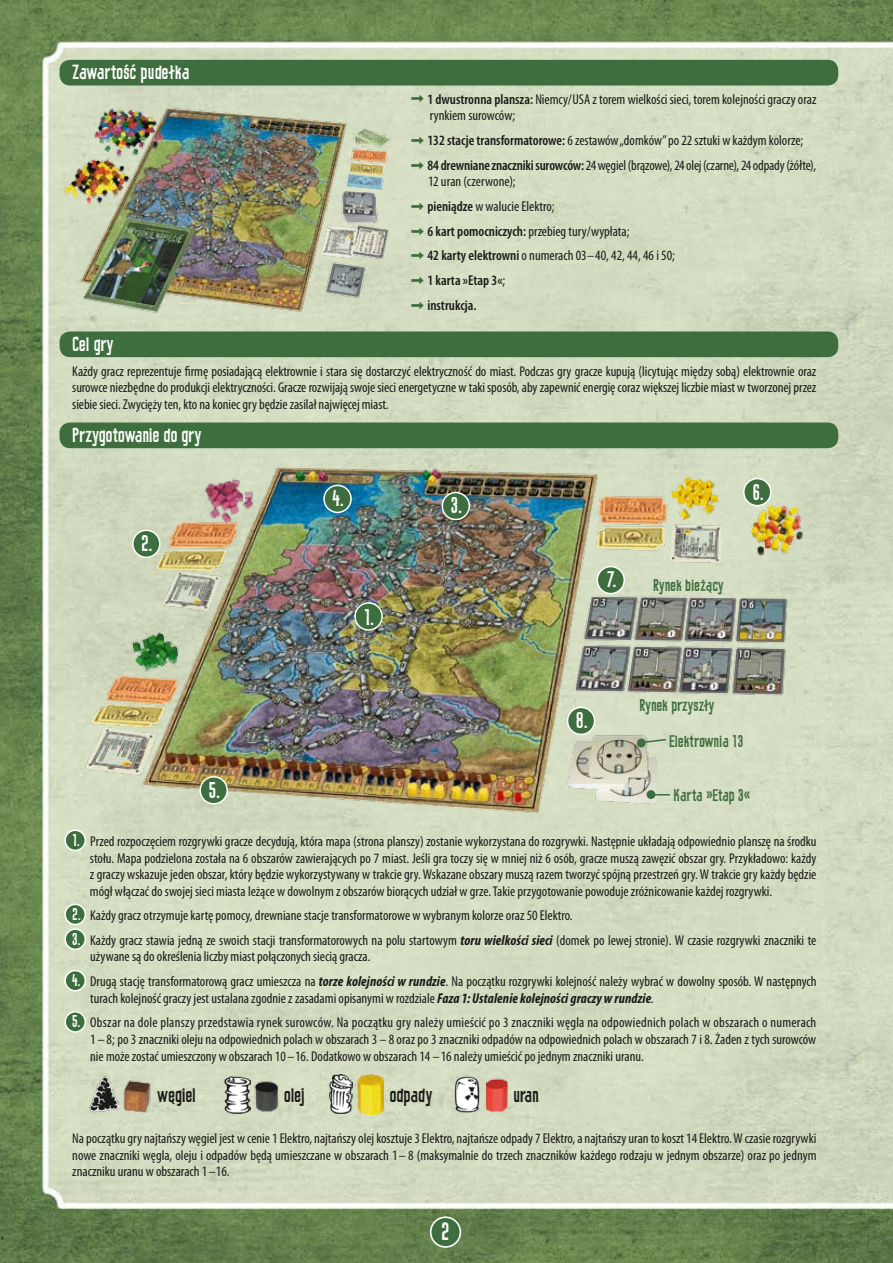
<style>
.page{position:relative;width:893px;height:1263px;background:#fff}
.page>*{position:absolute;margin:0;border:0;box-sizing:border-box;transform-origin:0 0}
.t1{font:22.05px "Waldmeister";color:#fff}
.t2{font:19.95px "Waldmeister";color:#fff}
.t3{font:18px "Waldmeister C Zneu";letter-spacing:-.005em;color:#fff}
.t4{font:18px "Waldmeister C Zneu";letter-spacing:-.01em;color:#1a1a18}
.t5{font:15px "Waldmeister C Zneu";color:#3e6e3d}
.t6{font:condensed 14.25px/16.5px "Myriad Pro";color:#1a1a18}
.s1{font-family:"Ruskka innen";font-stretch:normal;font-size:18px;color:#3e6e3d}
.s2{font-weight:600}
.s3{font-family:"Waldmeister";font-stretch:normal;font-size:15px;color:#fff}
.s4{font-weight:700;font-style:italic}
</style>
<div class="page">
<img style="left:0;top:0;width:893px;height:1263px">
<div style="left:60px;top:60px;width:778px;height:26px;background:#3e6e3d;border-radius:11px"></div>
<div style="left:60px;top:422px;width:778px;height:26px;background:#3e6e3d;border-radius:11px"></div>
<div style="left:65px;top:830px;width:20px;height:20px;background:#3e6e3d;border-radius:50%"></div>
<div style="left:64px;top:829px;width:22px;height:22px;border:2px solid #fff;border-radius:50%"></div>
<div style="left:65px;top:904px;width:20px;height:20px;background:#3e6e3d;border-radius:50%"></div>
<div style="left:64px;top:904px;width:22px;height:21px;border:2px solid #fff;border-radius:50%"></div>
<div style="left:65px;top:929px;width:20px;height:20px;background:#3e6e3d;border-radius:50%"></div>
<div style="left:64px;top:928px;width:22px;height:22px;border:2px solid #fff;border-radius:50%"></div>
<div style="left:65px;top:970px;width:20px;height:21px;background:#3e6e3d;border-radius:50%"></div>
<div style="left:64px;top:970px;width:22px;height:21px;border:2px solid #fff;border-radius:50%"></div>
<div style="left:65px;top:1012px;width:20px;height:20px;background:#3e6e3d;border-radius:50%"></div>
<div style="left:64px;top:1011px;width:22px;height:22px;border:2px solid #fff;border-radius:50%"></div>
<div style="left:60px;top:331px;width:778px;height:26px;background:#3e6e3d;border-radius:11px"></div>
<img style="left:60px;top:102px;width:338px;height:213px">
<img style="left:81px;top:457px;width:736px;height:362px">
<div style="left:355px;top:603px;width:27px;height:27px;background:#3e6e3d;border-radius:50%"></div>
<div style="left:354px;top:602px;width:29px;height:29px;border:2px solid #fff;border-radius:50%"></div>
<div style="left:744px;top:479px;width:27px;height:27px;background:#3e6e3d;border-radius:50%"></div>
<div style="left:743px;top:478px;width:28px;height:28px;border:2px solid #fff;border-radius:50%"></div>
<div style="left:133px;top:530px;width:27px;height:27px;background:#3e6e3d;border-radius:50%"></div>
<div style="left:132px;top:530px;width:29px;height:28px;border:2px solid #fff;border-radius:50%"></div>
<div style="left:442px;top:492px;width:27px;height:27px;background:#3e6e3d;border-radius:50%"></div>
<div style="left:442px;top:492px;width:28px;height:28px;border:2px solid #fff;border-radius:50%"></div>
<div style="left:324px;top:485px;width:27px;height:27px;background:#3e6e3d;border-radius:50%"></div>
<div style="left:323px;top:485px;width:29px;height:28px;border:2px solid #fff;border-radius:50%"></div>
<div style="left:200px;top:777px;width:27px;height:27px;background:#3e6e3d;border-radius:50%"></div>
<div style="left:199px;top:776px;width:29px;height:28px;border:2px solid #fff;border-radius:50%"></div>
<div style="left:597px;top:567px;width:27px;height:27px;background:#3e6e3d;border-radius:50%"></div>
<div style="left:596px;top:566px;width:29px;height:28px;border:2px solid #fff;border-radius:50%"></div>
<div style="left:568px;top:707px;width:27px;height:27px;background:#3e6e3d;border-radius:50%"></div>
<div style="left:567px;top:707px;width:28px;height:28px;border:2px solid #fff;border-radius:50%"></div>
<div style="left:637px;top:739px;width:9px;height:8px;background:#3e6e3d;border-radius:50%"></div>
<div style="left:646px;top:790px;width:9px;height:9px;background:#3e6e3d;border-radius:50%"></div>
<svg style="left:642px;top:738px;width:25px;height:6px"></svg>
<svg style="left:655px;top:794px;width:15px;height:1px"></svg>
<img style="left:89px;top:1076px;width:23px;height:36px">
<img style="left:112px;top:1071px;width:43px;height:43px">
<img style="left:225px;top:1076px;width:23px;height:37px">
<img style="left:248px;top:1073px;width:37px;height:43px">
<img style="left:330px;top:1074px;width:18px;height:40px">
<img style="left:348px;top:1073px;width:42px;height:43px">
<img style="left:452px;top:1076px;width:25px;height:36px">
<img style="left:477px;top:1072px;width:42px;height:43px">
<div style="left:431px;top:1217px;width:29px;height:30px;background:#3e6e3d;border-radius:50%"></div>
<div style="left:430px;top:1216px;width:31px;height:32px;border:2px solid #fff;border-radius:50%"></div>
<p class="t3" style="left:72px;top:60px;width:119px">Zawartość pudełka</p>
<p class="t6" style="left:430px;top:90px;width:388px;text-indent:-19px"><span class="s1">&gt;</span> <span class="s2">1 dwustronna plansza:</span> Niemcy/USA z torem wielkości sieci, torem kolejności graczy oraz rynkiem surowców;</p>
<p class="t6" style="left:411px;top:127px;width:407px;line-height:24.8px"><span class="s1">&gt;</span> <span class="s2">132 stacje transformatorowe:</span> 6 zestawów „domków” po 22 sztuki w każdym kolorze; <span class="s1">&gt;</span> <span class="s2">84 drewniane znaczniki surowców:</span> 24 węgiel (brązowe), 24 olej (czarne), 24 odpady (żółte),</p>
<p class="t6" style="left:411px;top:169px;width:266px;line-height:24.8px;text-indent:18px">12 uran (czerwone);<br><span class="s1">&gt;</span> <span class="s2">pieniądze</span> w walucie Elektro;<br><span class="s1">&gt;</span> <span class="s2">6 kart pomocniczych:</span> przebieg tury/wypłata;<br><span class="s1">&gt;</span> <span class="s2">42 karty elektrowni</span> o numerach 03–40, 42, 44, 46 i 50; <span class="s1">&gt;</span> <span class="s2">1 karta »Etap 3«</span>;<br><span class="s1">&gt;</span> <span class="s2">instrukcja.</span></p>
<p class="t3" style="left:72px;top:332px;width:43px">Cel gry</p>
<p class="t6" style="left:72px;top:363px;width:746px;text-align:justify">Każdy gracz reprezentuje firmę posiadającą elektrownie i stara się dostarczyć elektryczność do miast. Podczas gry gracze kupują (licytując między sobą) elektrownie oraz surowce niezbędne do produkcji elektryczności. Gracze rozwijają swoje sieci energetyczne w taki sposób, aby zapewnić energię coraz większej liczbie miast w tworzonej przez siebie sieci. Zwycięży ten, kto na koniec gry będzie zasilał najwięcej miast.</p>
<p class="t3" style="left:72px;top:423px;width:131px">Przygotowanie do gry</p>
<h2 class="t2" style="left:141px;top:530px;width:13px">2.</h2>
<h2 class="t2" style="left:209px;top:777px;width:12px">5.</h2>
<h2 class="t2" style="left:333px;top:485px;width:12px">4.</h2>
<h2 class="t2" style="left:364px;top:604px;width:11px">1.</h2>
<h2 class="t2" style="left:451px;top:492px;width:12px">3.</h2>
<h2 class="t2" style="left:607px;top:566px;width:11px">7.</h2>
<h2 class="t2" style="left:753px;top:479px;width:12px">6.</h2>
<p class="t5" style="left:653px;top:575px;width:72px">Rynek bieżący</p>
<h2 class="t2" style="left:576px;top:707px;width:13px">8.</h2>
<p class="t5" style="left:639px;top:695px;width:77px">Rynek przyszły</p>
<p class="t5" style="left:669px;top:731px;width:76px">Elektrownia 13</p>
<p class="t5" style="left:673px;top:785px;width:78px">Karta »Etap 3«</p>
<p class="t6" style="left:90px;top:833px;width:728px;text-align:justify;text-indent:-18px"><span class="s3">1.</span> Przed rozpoczęciem rozgrywki gracze decydują, która mapa (strona planszy) zostanie wykorzystana do rozgrywki. Następnie układają odpowiednio planszę na środku stołu. Mapa podzielona została na 6 obszarów zawierających po 7 miast. Jeśli gra toczy się w mniej niż 6 osób, gracze muszą zawęzić obszar gry. Przykładowo: każdy z graczy wskazuje jeden obszar, który będzie wykorzystywany w trakcie gry. Wskazane obszary muszą razem tworzyć spójną przestrzeń gry. W trakcie gry każdy będzie mógł włączać do swojej sieci miasta leżące w dowolnym z obszarów biorących udział w grze. Takie przygotowanie powoduje zróżnicowanie każdej rozgrywki.</p>
<p class="t6" style="left:72px;top:907px;width:502px"><span class="s3">2.</span> Każdy gracz otrzymuje kartę pomocy, drewniane stacje transformatorowe w wybranym kolorze oraz 50 Elektro.</p>
<p class="t6" style="left:90px;top:932px;width:728px;text-indent:-18px"><span class="s3">3.</span> Każdy gracz stawia jedną ze swoich stacji transformatorowych na polu startowym <span class="s4">toru wielkości sieci</span> (domek po lewej stronie). W czasie rozgrywki znaczniki te używane są do określenia liczby miast połączonych siecią gracza.</p>
<p class="t6" style="left:90px;top:973px;width:728px;text-indent:-18px"><span class="s3">4.</span> Drugą stację transformatorową gracz umieszcza na <span class="s4">torze kolejności w rundzie</span>. Na początku rozgrywki kolejność należy wybrać w dowolny sposób. W następnych turach kolejność graczy jest ustalana zgodnie z zasadami opisanymi w rozdziale <span class="s4">Faza 1: Ustalenie kolejności graczy w rundzie</span>.</p>
<p class="t6" style="left:90px;top:1014px;width:728px;text-align:justify;text-indent:-18px"><span class="s3">5.</span> Obszar na dole planszy przedstawia rynek surowców. Na początku gry należy umieścić po 3 znaczniki węgla na odpowiednich polach w obszarach o numerach 1 – 8; po 3 znaczniki oleju na odpowiednich polach w obszarach 3 – 8 oraz po 3 znaczniki odpadów na odpowiednich polach w obszarach 7 i 8. Żaden z tych surowców nie może zostać umieszczony w obszarach 10 – 16. Dodatkowo w obszarach 14 – 16 należy umieścić po jednym znaczniki uranu.</p>
<p class="t4" style="left:157px;top:1083px;width:40px">węgiel</p>
<p class="t4" style="left:284px;top:1083px;width:22px">olej</p>
<p class="t4" style="left:390px;top:1083px;width:44px">odpady</p>
<p class="t4" style="left:513px;top:1083px;width:27px">uran</p>
<p class="t6" style="left:72px;top:1130px;width:746px;text-align:justify">Na początku gry najtańszy węgiel jest w cenie 1 Elektro, najtańszy olej kosztuje 3 Elektro, najtańsze odpady 7 Elektro, a najtańszy uran to koszt 14 Elektro. W czasie rozgrywki nowe znaczniki węgla, oleju i odpadów będą umieszczane w obszarach 1 – 8 (maksymalnie do trzech znaczników każdego rodzaju w jednym obszarze) oraz po jednym znaczniku uranu w obszarach 1 – 16.</p>
<h1 class="t1" style="left:441px;top:1217px;width:10px">2</h1>
</div>
